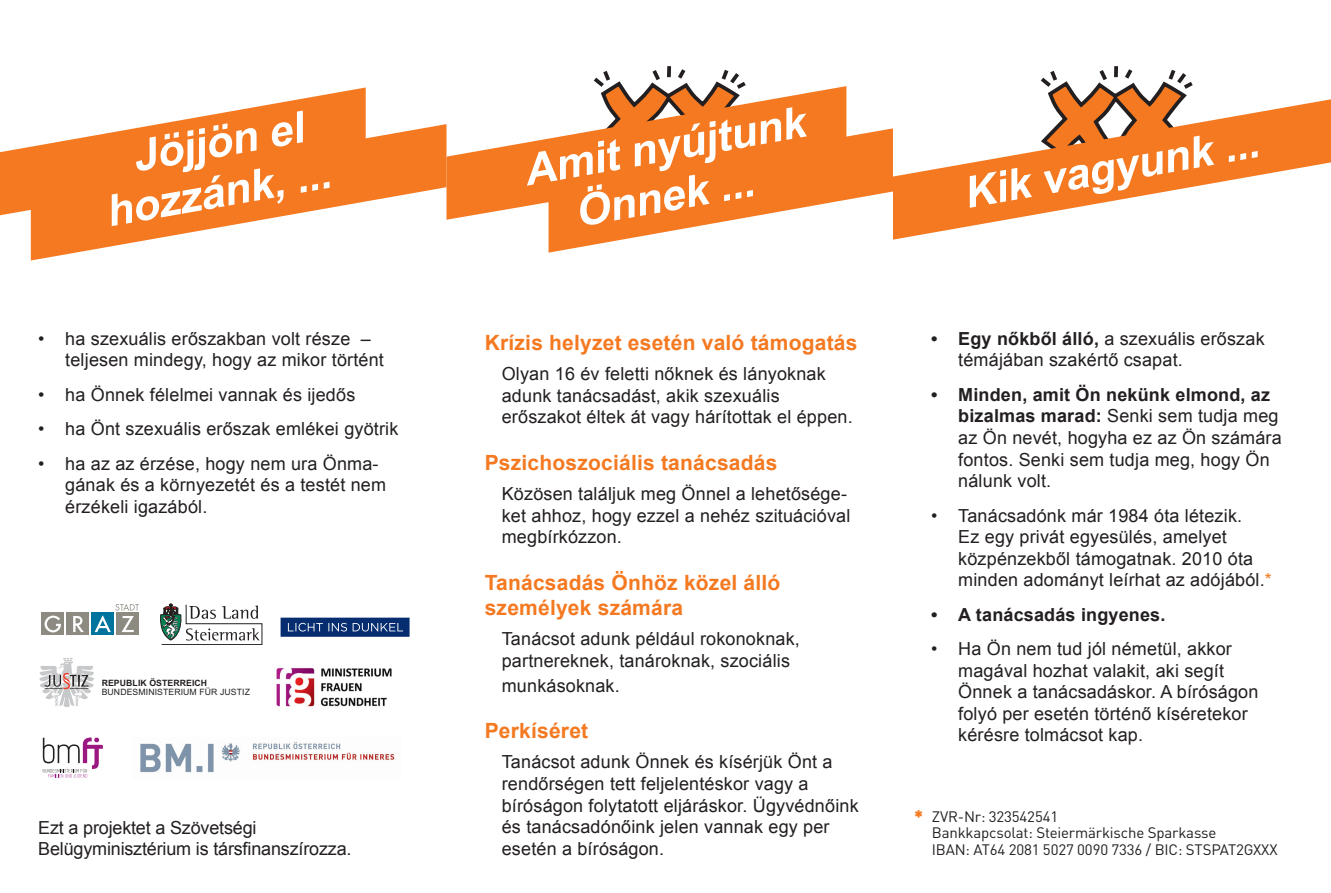
<style>
.page{position:relative;width:1331px;height:893px;background:#fff}
.page>*{position:absolute;margin:0;border:0;box-sizing:border-box;transform-origin:0 0}
.t1{font:italic 700 43.5px/49.5px "Arial";color:#fff;text-align:center}
.t2{font:700 21px/25.2px "Arial";letter-spacing:.01em;color:#f47921}
.t3{font:18px/21.6px "Arial";letter-spacing:.01em;color:#231f20}
.t4{font:18px/21px "Arial";letter-spacing:-.01em;color:#231f20}
.t5{font:700 18px "Arial";letter-spacing:.01em;color:#231f20}
.t6{font:900 18px "DINOT";color:#f47921}
.t7{font:15px/16.5px "DINOT";letter-spacing:-.01em;color:#231f20}
.t8{font:8.7px "Arial";letter-spacing:.01em;color:#231f20}
.t9{font:700 8.7px "Arial";letter-spacing:.01em;color:#231f20}
.s1{font-weight:700}
.s2{color:#f47921}
</style>
<div class="page">
<svg style="left:596px;top:66px;width:143px;height:12px"></svg>
<svg style="left:446px;top:78px;width:447px;height:175px;fill:#f47921"></svg>
<svg style="left:0;top:87px;width:366px;height:131px"></svg>
<svg style="left:31px;top:124px;width:415px;height:137px;fill:#f47921"></svg>
<svg style="left:1041px;top:66px;width:152px;height:19px"></svg>
<svg style="left:893px;top:85px;width:438px;height:155px"></svg>
<svg style="left:39px;top:658px;width:55px;height:49px"></svg>
<div style="left:41px;top:613px;width:23px;height:22px;background:#8c8a81"></div>
<div style="left:66px;top:613px;width:23px;height:22px;background:#8c8a81"></div>
<div style="left:91px;top:613px;width:23px;height:22px;background:#00749c"></div>
<div style="left:116px;top:613px;width:23px;height:22px;background:#8c8a81"></div>
<svg style="left:45px;top:616px;width:16px;height:16px"></svg>
<svg style="left:73px;top:616px;width:11px;height:16px"></svg>
<svg style="left:95px;top:604px;width:44px;height:28px"></svg>
<svg style="left:43px;top:737px;width:60px;height:40px"></svg>
<div style="left:281px;top:618px;width:129px;height:19px;background:#052d6f"></div>
<svg style="left:288px;top:623px;width:115px;height:9px"></svg>
<img style="left:276px;top:668px;width:116px;height:39px">
<svg style="left:160px;top:604px;width:102px;height:41px"></svg>
<img style="left:140px;top:742px;width:255px;height:31px">
<h1 class="t1" style="left:93px;top:140px;width:229px;rotate:-10deg">Jöjjön el hozzánk, ...</h1>
<h1 class="t1" style="left:520px;top:148px;width:286px;rotate:-10deg">Amit nyújtunk<br>Önnek ...</h1>
<h1 class="t1" style="left:960px;top:170px;width:300px;rotate:-10deg">Kik vagyunk ...</h1>
<p class="t3" style="left:958px;top:328px;width:308px;text-indent:-27px"><span class="s1">• Egy nőkből álló,</span> a szexuális erőszak témájában szakértő csapat.</p>
<p class="t3" style="left:958px;top:384px;width:325px;text-indent:-27px"><span class="s1">• Minden, amit Ön nekünk elmond, az bizalmas marad:</span> Senki sem tudja meg az Ön nevét, hogyha ez az Ön számára fontos. Senki sem tudja meg, hogy Ön nálunk volt.</p>
<p class="t3" style="left:958px;top:505px;width:315px;text-indent:-27px">• Tanácsadónk már 1984 óta létezik.<br>Ez egy privát egyesülés, amelyet közpénzekből támogatnak. 2010 óta minden adományt leírhat az adójából.<span class="s2">*</span></p>
<p class="t5" style="left:931px;top:602px;width:236px">• A tanácsadás ingyenes.</p>
<p class="t3" style="left:958px;top:638px;width:302px;text-indent:-27px">• Ha Ön nem tud jól németül, akkor magával hozhat valakit, aki segít<br>Önnek a tanácsadáskor. A bíróságon folyó per esetén történő kíséretekor kérésre tolmácsot kap.</p>
<p class="t3" style="left:65px;top:328px;width:320px;text-indent:-27px">• ha szexuális erőszakban volt része – teljesen mindegy, hogy az mikor történt</p>
<p class="t3" style="left:38px;top:384px;width:319px">• ha Önnek félelmei vannak és ijedős</p>
<p class="t3" style="left:38px;top:418px;width:362px">• ha Önt szexuális erőszak emlékei gyötrik</p>
<p class="t3" style="left:65px;top:453px;width:322px;text-indent:-27px">• ha az az érzése, hogy nem ura Önma&shy;gának és a környezetét és a testét nem érzékeli igazából.</p>
<p class="t2" style="left:485px;top:331px;width:374px">Krízis helyzet esetén való támogatás</p>
<p class="t3" style="left:502px;top:363px;width:352px">Olyan 16 év feletti nőknek és lányoknak adunk tanácsadást, akik szexuális erőszakot éltek át vagy hárítottak el éppen.</p>
<p class="t2" style="left:485px;top:450px;width:294px">Pszichoszociális tanácsadás</p>
<p class="t3" style="left:502px;top:483px;width:350px">Közösen találjuk meg Önnel a lehetősége&shy;ket ahhoz, hogy ezzel a nehéz szituációval megbírkózzon.</p>
<p class="t2" style="left:485px;top:570px;width:297px">Tanácsadás Önhöz közel álló személyek számára</p>
<p class="t3" style="left:502px;top:628px;width:300px">Tanácsot adunk például rokonoknak, partnereknek, tanároknak, szociális</p>
<p class="t3" style="left:502px;top:675px;width:120px">munkásoknak.</p>
<p class="t2" style="left:485px;top:719px;width:105px">Perkíséret</p>
<p class="t3" style="left:502px;top:751px;width:358px">Tanácsot adunk Önnek és kísérjük Önt a rendőrségen tett feljelentéskor vagy a bíróságon folytatott eljáráskor. Ügyvédnőink és tanácsadónőink jelen vannak egy per esetén a bíróságon.</p>
<p class="t9" style="left:102px;top:678px;width:107px">REPUBLIK ÖSTERREICH</p>
<p class="t8" style="left:102px;top:686px;width:150px">BUNDESMINISTERIUM FÜR JUSTIZ</p>
<p class="t6" style="left:914px;top:804px;width:11px">*</p>
<p class="t4" style="left:38px;top:817px;width:315px">Ezt a projektet a Szövetségi<br>Belügyminisztérium is társfinanszírozza.</p>
<p class="t7" style="left:932px;top:807px;width:347px">ZVR-Nr: 323542541<br>Bankkapcsolat: Steiermärkische Sparkasse<br>IBAN: AT64 2081 5027 0090 7336 / BIC: STSPAT2GXXX</p>
</div>
